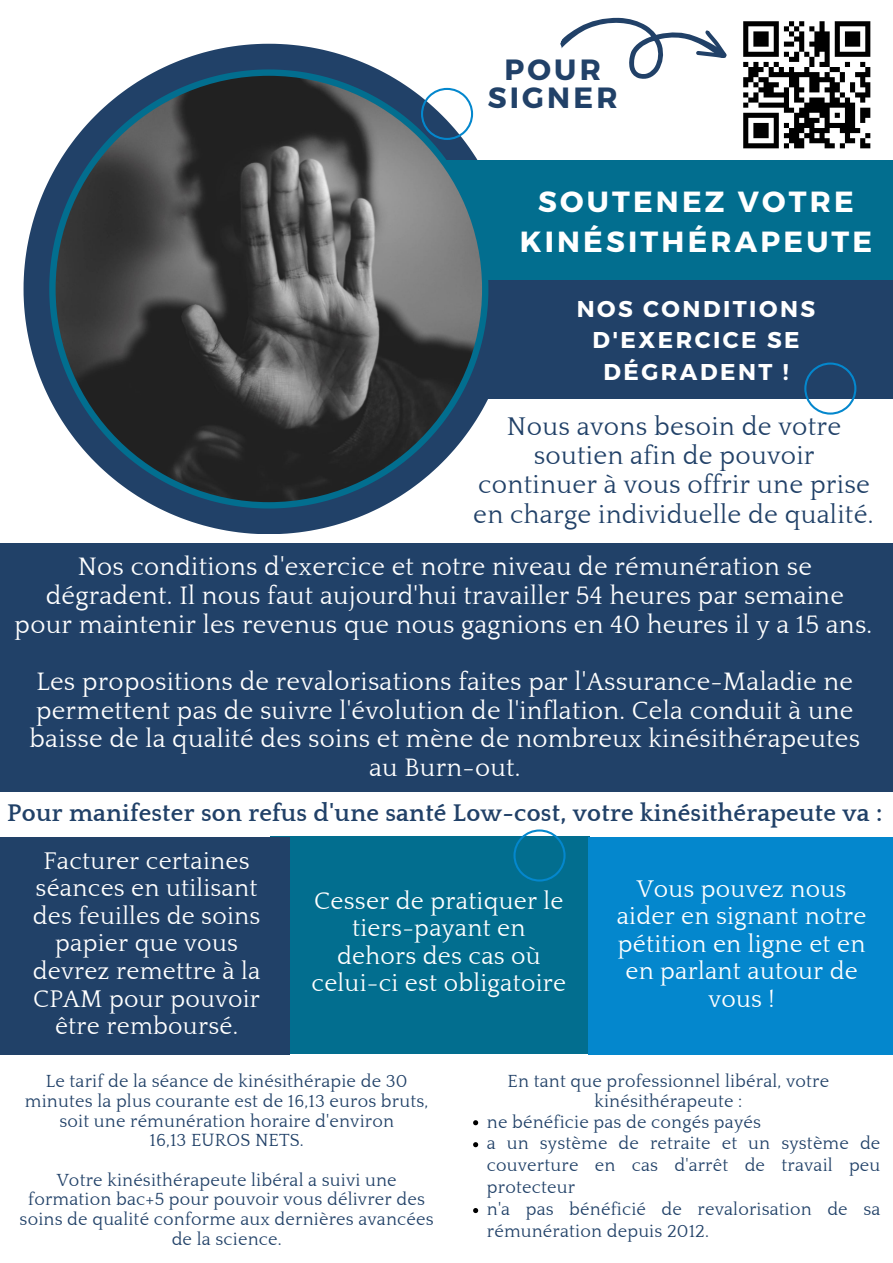
<style>
.page{position:relative;width:893px;height:1263px;background:#fff}
.page>*{position:absolute;margin:0;border:0;box-sizing:border-box;transform-origin:0 0}
.t1{font:700 29.25px/28.7px "Montserrat";letter-spacing:.11em;color:#214168;text-align:center}
.t2{font:700 29.1px/40.3px "Montserrat";letter-spacing:.11em;color:#fff;text-align:center}
.t3{font:26.25px/29.2px "Quattrocento";letter-spacing:.01em;color:#214168;text-align:center}
.t4{font:25.88px/28.7px "Quattrocento";letter-spacing:.01em;color:#fff;text-align:center}
.t5{font:24.75px/27.6px "Quattrocento";letter-spacing:.01em;color:#fff;text-align:center}
.t6{font:700 24.75px "Quattrocento";letter-spacing:.01em;color:#214168}
.t7{font:700 22.88px/31.5px "Montserrat";letter-spacing:.11em;color:#fff;text-align:center}
.t8{font:18px/19.7px "Quattrocento";letter-spacing:.01em;color:#214168;text-align:center}
</style>
<div class="page">
<div style="left:374px;top:280px;width:519px;height:119px;background:#214168"></div>
<svg style="left:24px;top:44px;width:490px;height:490px"></svg>
<div style="left:374px;top:160px;width:519px;height:119px;background:#026e8f"></div>
<svg style="left:49px;top:69px;width:439px;height:439px"></svg>
<img style="left:56px;top:76px;width:426px;height:426px;border-radius:50%">
<svg style="left:421px;top:88px;width:52px;height:52px"></svg>
<svg style="left:804px;top:362px;width:52px;height:53px"></svg>
<div style="left:0;top:544px;width:893px;height:248px;background:#214168"></div>
<div style="left:270px;top:837px;width:319px;height:217px;background:#026e8f"></div>
<div style="left:0;top:837px;width:289px;height:217px;background:#214168"></div>
<div style="left:589px;top:837px;width:304px;height:217px;background:#0487cd"></div>
<svg style="left:513px;top:829px;width:52px;height:52px"></svg>
<svg style="left:473px;top:1120px;width:5px;height:5px"></svg>
<svg style="left:473px;top:1142px;width:5px;height:5px"></svg>
<svg style="left:473px;top:1208px;width:5px;height:5px"></svg>
<svg style="left:743px;top:21px;width:127px;height:127px"></svg>
<div style="left:860px;top:143px;width:10px;height:5px;background:#000"></div>
<svg style="left:560px;top:17px;width:167px;height:62px"></svg>
<h1 class="t1" style="left:488px;top:53px;width:131px">POUR<br>SIGNER</h1>
<h2 class="t2" style="left:520px;top:180px;width:354px">SOUTENEZ VOTRE<br>KINÉSITHÉRAPEUTE</h2>
<p class="t7" style="left:577px;top:292px;width:240px">NOS CONDITIONS<br>D'EXERCICE SE<br>DÉGRADENT !</p>
<h3 class="t3" style="left:473px;top:412px;width:401px">Nous avons besoin de votre soutien afin de pouvoir continuer à vous offrir une prise en charge individuelle de qualité.</h3>
<h3 class="t4" style="left:15px;top:553px;width:859px">Nos conditions d'exercice et notre niveau de rémunération se dégradent. Il nous faut aujourd'hui travailler 54 heures par semaine pour maintenir les revenus que nous gagnions en 40 heures il y a 15 ans.</h3>
<h3 class="t4" style="left:30px;top:668px;width:832px">Les propositions de revalorisations faites par l'Assurance-Maladie ne permettent pas de suivre l'évolution de l'inflation. Cela conduit à une baisse de la qualité des soins et mène de nombreux kinésithérapeutes au Burn-out.</h3>
<h3 class="t6" style="left:7px;top:800px;width:876px">Pour manifester son refus d'une santé Low-cost, votre kinésithérapeute va :</h3>
<h3 class="t5" style="left:33px;top:847px;width:229px">Facturer certaines séances en utilisant des feuilles de soins papier que vous devrez remettre à la<br>CPAM pour pouvoir être remboursé.</h3>
<h3 class="t5" style="left:311px;top:888px;width:256px">Cesser de pratiquer le tiers-payant en dehors des cas où celui-ci est obligatoire</h3>
<h3 class="t5" style="left:617px;top:876px;width:251px">Vous pouvez nous aider en signant notre pétition en ligne et en en parlant autour de vous !</h3>
<p class="t8" style="left:25px;top:1072px;width:405px">Le tarif de la séance de kinésithérapie de 30 minutes la plus courante est de 16,13 euros bruts, soit une rémunération horaire d'environ<br>16,13 EUROS NETS.</p>
<p class="t8" style="left:20px;top:1170px;width:416px">Votre kinésithérapeute libéral a suivi une formation bac+5 pour pouvoir vous délivrer des soins de qualité conforme aux dernières avancées de la science.</p>
<p class="t8" style="left:507px;top:1072px;width:323px">En tant que professionnel libéral, votre kinésithérapeute :</p>
<p class="t8" style="left:487px;top:1111px;width:395px;line-height:22px;text-align:left">ne bénéficie pas de congés payés<br>a un système de retraite et un système de couverture en cas d'arrêt de travail peu protecteur<br>n'a pas bénéficié de revalorisation de sa rémunération depuis 2012.</p>
</div>
